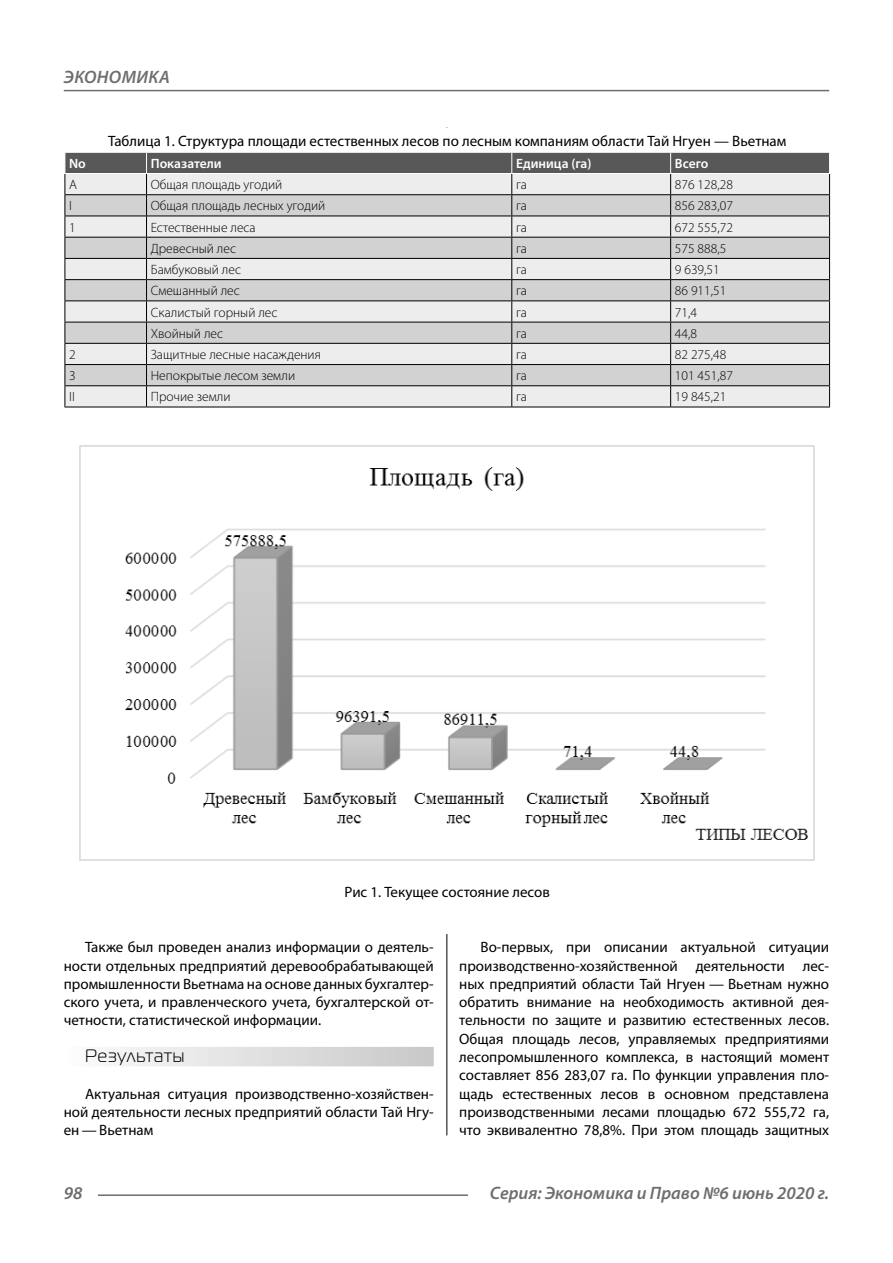
<style>
.page{position:relative;width:893px;height:1263px;background:#fff}
.page>*{position:absolute;margin:0;border:0;box-sizing:border-box;transform-origin:0 0}
.t1{font:italic 600 18px "Myriad Pro";color:#6e6e6e}
.Subheader{font:18px "Magistral C";letter-spacing:.05em;color:#000}
.Normal{font:15px/18.3px "Myriad Pro";color:#000;text-align:justify}
.podpis{font:15px "Myriad Pro";color:#000}
.Tab_content{font:300 13.5px "Myriad Pro";color:#000}
.Tab_header{font:600 13.5px "Myriad Pro";color:#fff}
</style>
<div class="page">
<hr style="left:446px;top:128px;width:1px;height:1007px;background:#000">
<div style="left:64px;top:1047px;width:370px;height:19px;background:linear-gradient(to right,#fcfcfc,#c8c8c8)"></div>
<div style="left:65px;top:128px;width:765px;height:806px;background:#fff"></div>
<hr style="left:65px;top:407px;width:82px;height:1px;background:#000">
<hr style="left:147px;top:407px;width:365px;height:1px;background:#000">
<hr style="left:512px;top:407px;width:159px;height:1px;background:#000">
<hr style="left:671px;top:407px;width:159px;height:1px;background:#000">
<svg style="left:65px;top:152px;width:765px;height:255px;background:#cbcbcb"></svg>
<hr style="left:65px;top:173px;width:82px;height:1px;background:#fff">
<hr style="left:147px;top:173px;width:365px;height:1px;background:#fff">
<hr style="left:512px;top:173px;width:159px;height:1px;background:#fff">
<hr style="left:671px;top:173px;width:159px;height:1px;background:#fff">
<img style="left:80px;top:445px;width:735px;height:415px">
<hr style="left:98px;top:1194px;width:370px;height:2px;background:#6e6e6e">
<hr style="left:64px;top:90px;width:765px;height:1px;background:#6e6e6e">
<p class="t1" style="left:64px;top:66px;width:24px">Экономика</p>
<p class="podpis" style="left:108px;top:132px;width:680px">Таблица 1. Структура площади естественных лесов по лесным компаниям области Тай Нгуен — Вьетнам</p>
<p class="Tab_header" style="left:69px;top:155px;width:18px">No</p>
<p class="Tab_header" style="left:151px;top:155px;width:73px">Показатели</p>
<p class="Tab_header" style="left:516px;top:155px;width:77px">Единица (га)</p>
<p class="Tab_header" style="left:675px;top:155px;width:35px">Всего</p>
<p class="Tab_content" style="left:69px;top:177px;width:9px">A</p>
<p class="Tab_content" style="left:151px;top:177px;width:133px">Общая площадь угодий</p>
<p class="Tab_content" style="left:516px;top:177px;width:12px">га</p>
<p class="Tab_content" style="left:675px;top:177px;width:60px">876 128,28</p>
<p class="Tab_content" style="left:69px;top:198px;width:4px">I</p>
<p class="Tab_content" style="left:151px;top:198px;width:176px">Общая площадь лесных угодий</p>
<p class="Tab_content" style="left:516px;top:198px;width:12px">га</p>
<p class="Tab_content" style="left:675px;top:198px;width:60px">856 283,07</p>
<p class="Tab_content" style="left:69px;top:219px;width:8px">1</p>
<p class="Tab_content" style="left:151px;top:219px;width:106px">Естественные леса</p>
<p class="Tab_content" style="left:516px;top:219px;width:12px">га</p>
<p class="Tab_content" style="left:675px;top:219px;width:60px">672 555,72</p>
<p class="Tab_content" style="left:151px;top:240px;width:87px">Древесный лес</p>
<p class="Tab_content" style="left:516px;top:240px;width:12px">га</p>
<p class="Tab_content" style="left:675px;top:240px;width:53px">575 888,5</p>
<p class="Tab_content" style="left:151px;top:261px;width:92px">Бамбуковый лес</p>
<p class="Tab_content" style="left:516px;top:261px;width:12px">га</p>
<p class="Tab_content" style="left:675px;top:261px;width:46px">9 639,51</p>
<p class="Tab_content" style="left:151px;top:283px;width:91px">Смешанный лес</p>
<p class="Tab_content" style="left:516px;top:283px;width:12px">га</p>
<p class="Tab_content" style="left:675px;top:283px;width:53px">86 911,51</p>
<p class="Tab_content" style="left:151px;top:304px;width:128px">Скалистый горный лес</p>
<p class="Tab_content" style="left:516px;top:304px;width:12px">га</p>
<p class="Tab_content" style="left:675px;top:304px;width:24px">71,4</p>
<p class="Tab_content" style="left:151px;top:325px;width:74px">Хвойный лес</p>
<p class="Tab_content" style="left:516px;top:325px;width:12px">га</p>
<p class="Tab_content" style="left:675px;top:325px;width:24px">44,8</p>
<p class="Tab_content" style="left:69px;top:346px;width:8px">2</p>
<p class="Tab_content" style="left:151px;top:346px;width:172px">Защитные лесные насаждения</p>
<p class="Tab_content" style="left:516px;top:346px;width:12px">га</p>
<p class="Tab_content" style="left:675px;top:346px;width:53px">82 275,48</p>
<p class="Tab_content" style="left:69px;top:368px;width:8px">3</p>
<p class="Tab_content" style="left:151px;top:368px;width:146px">Непокрытые лесом земли</p>
<p class="Tab_content" style="left:516px;top:368px;width:12px">га</p>
<p class="Tab_content" style="left:675px;top:368px;width:60px">101 451,87</p>
<p class="Tab_content" style="left:69px;top:389px;width:7px">II</p>
<p class="Tab_content" style="left:151px;top:389px;width:81px">Прочие земли</p>
<p class="Tab_content" style="left:516px;top:389px;width:12px">га</p>
<p class="Tab_content" style="left:675px;top:389px;width:53px">19 845,21</p>
<p class="podpis" style="left:345px;top:883px;width:207px">Рис 1. Текущее состояние лесов</p>
<p class="Normal" style="left:64px;top:938px;width:371px;text-indent:21px">Также был проведен анализ информации о деятель&shy;ности отдельных предприятий деревообрабатывающей промышленности Вьетнама на основе данных бухгалтер&shy;ского учета, и правленческого учета, бухгалтерской от&shy;четности, статистической информации.</p>
<p class="Subheader" style="left:85px;top:1046px;width:101px">Результаты</p>
<p class="Normal" style="left:64px;top:1084px;width:371px;text-indent:21px">Актуальная ситуация производственно-хозяйствен&shy;ной деятельности лесных предприятий области Тай Нгу&shy;ен — Вьетнам</p>
<p class="Normal" style="left:459px;top:938px;width:371px;text-indent:21px">Во-первых, при описании актуальной ситуации производственно-хозяйственной деятельности лес&shy;ных предприятий области Тай Нгуен — Вьетнам нужно обратить внимание на необходимость активной дея&shy;тельности по защите и развитию естественных лесов.<br>Общая площадь лесов, управляемых предприятиями лесопромышленного комплекса, в настоящий момент составляет 856 283,07 га. По функции управления пло&shy;щадь естественных лесов в основном представлена производственными лесами площадью 672 555,72 га, что эквивалентно 78,8%. При этом площадь защитных</p>
<p class="t1" style="left:64px;top:1182px;width:20px">98</p>
<p class="t1" style="left:490px;top:1182px;width:341px">Серия: Экономика и Право №6 июнь 2020 г.</p>
</div>
